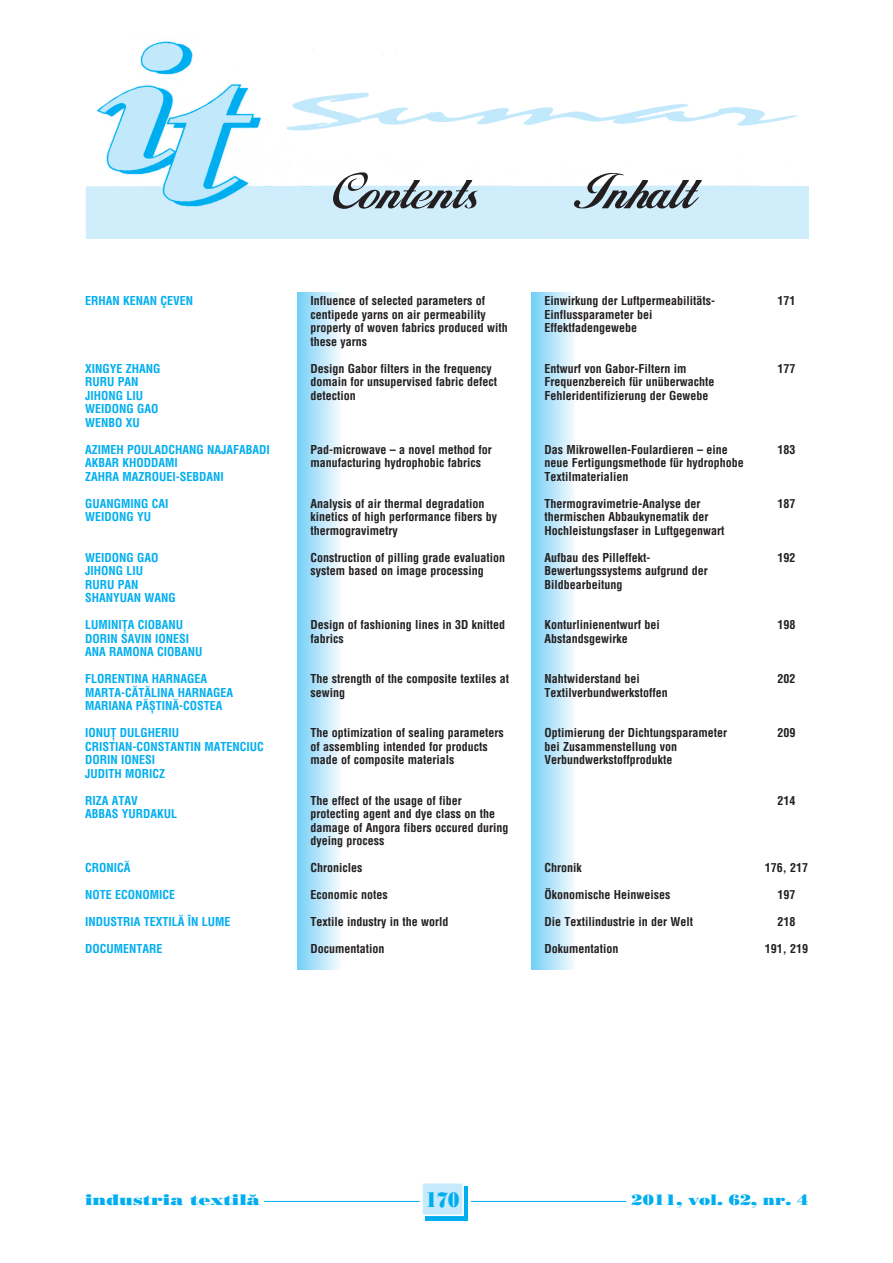
<style>
.page{position:relative;width:893px;height:1263px;background:#fff}
.page>*{position:absolute;margin:0;border:0;box-sizing:border-box;transform-origin:0 0}
.t1{font:51px "Alison PC S";color:#231f20}
.t2{font:21px "Bodoni East Pos";color:#00aeef;scale:.8 1}
.t3{font:15px "Bodoni East Pos";color:#00aeef;scale:1.28 1}
.t4{font:15px "Bodoni East Pos";color:#00aeef;scale:1.12 1}
.t5{font:12px/13.5px "Helv Con Bol East";color:#231f20}
.t6{font:12px/13.5px "Helv Con Bol East";color:#00aeef}
</style>
<div class="page">
<div style="left:425px;top:1186px;width:43px;height:34px;background:linear-gradient(to right,#09b1f0,#06b0ef)"></div>
<div style="left:422px;top:1183px;width:41px;height:32px;background:#c6eafb"></div>
<div style="left:421px;top:1182px;width:43px;height:34px;border:2px solid #fff"></div>
<hr style="left:264px;top:1201px;width:155px;height:1px;background:#00aeef">
<hr style="left:471px;top:1201px;width:155px;height:1px;background:#00aeef">
<img style="left:86px;top:41px;width:722px;height:197px">
<div style="left:298px;top:292px;width:42px;height:678px;background:linear-gradient(to right,#76d0f6,#f2f9fe)"></div>
<div style="left:531px;top:292px;width:43px;height:678px;background:linear-gradient(to right,#73cff6,#f5fafe)"></div>
<p class="t6" style="left:85px;top:295px;width:109px">ERHAN KENAN «EVEN</p>
<p class="t6" style="left:85px;top:363px;width:77px">XINGYE ZHANG<br>RURU PAN<br>JIHONG LIU<br>WEIDONG GAO<br>WENBO XU</p>
<p class="t6" style="left:85px;top:444px;width:186px">AZIMEH POULADCHANG NAJAFABADI<br>AKBAR KHODDAMI<br>ZAHRA MAZROUEI-SEBDANI</p>
<p class="t6" style="left:85px;top:498px;width:85px">GUANGMING CAI<br>WEIDONG YU</p>
<p class="t6" style="left:85px;top:552px;width:92px">WEIDONG GAO<br>JIHONG LIU<br>RURU PAN<br>SHANYUAN WANG</p>
<p class="t6" style="left:85px;top:619px;width:119px">LUMINIfiA CIOBANU<br>DORIN SAVIN IONESI<br>ANA RAMONA CIOBANU</p>
<p class="t6" style="left:85px;top:673px;width:149px">FLORENTINA HARNAGEA<br>MARTA-C√T√LINA HARNAGEA<br>MARIANA P√™TIN√-COSTEA</p>
<p class="t6" style="left:85px;top:727px;width:180px">IONUfi DULGHERIU<br>CRISTIAN-CONSTANTIN MATENCIUC<br>DORIN IONESI<br>JUDITH MORICZ</p>
<p class="t6" style="left:85px;top:795px;width:93px">RIZA ATAV<br>ABBAS YURDAKUL</p>
<p class="t6" style="left:85px;top:862px;width:47px">CRONIC√</p>
<p class="t6" style="left:85px;top:889px;width:91px">NOTE ECONOMICE</p>
<p class="t6" style="left:85px;top:916px;width:147px">INDUSTRIA TEXTIL√ ŒN LUME</p>
<p class="t6" style="left:85px;top:943px;width:79px">DOCUMENTARE</p>
<h1 class="t1" style="left:332px;top:161px;width:145px">Contents</h1>
<h1 class="t1" style="left:573px;top:161px;width:121px">Inhalt</h1>
<p class="t5" style="left:310px;top:295px;width:199px">Influence of selected parameters of centipede yarns on air permeability property of woven fabrics produced with these yarns</p>
<p class="t5" style="left:310px;top:363px;width:188px">Design Gabor filters in the frequency domain for unsupervised fabric defect detection</p>
<p class="t5" style="left:310px;top:444px;width:183px">Pad-microwave â a novel method for manufacturing hydrophobic fabrics</p>
<p class="t5" style="left:310px;top:498px;width:188px">Analysis of air thermal degradation kinetics of high performance fibers by thermogravimetry</p>
<p class="t5" style="left:310px;top:552px;width:196px">Construction of pilling grade evaluation system based on image processing</p>
<p class="t5" style="left:310px;top:619px;width:196px">Design of fashioning lines in 3D knitted fabrics</p>
<p class="t5" style="left:310px;top:673px;width:200px">The strength of the composite textiles at sewing</p>
<p class="t5" style="left:310px;top:727px;width:195px">The optimization of sealing parameters of assembling intended for products made of composite materials</p>
<p class="t5" style="left:310px;top:795px;width:199px">The effect of the usage of fiber protecting agent and dye class on the damage of Angora fibers occured during dyeing process</p>
<p class="t5" style="left:310px;top:862px;width:53px">Chronicles</p>
<p class="t5" style="left:310px;top:889px;width:79px">Economic notes</p>
<p class="t5" style="left:310px;top:916px;width:139px">Textile industry in the world</p>
<p class="t5" style="left:310px;top:943px;width:75px">Documentation</p>
<p class="t5" style="left:544px;top:295px;width:172px">Einwirkung der Luftpermeabilit‰ts-<br>Einflussparameter bei<br>Effektfadengewebe</p>
<p class="t5" style="left:544px;top:363px;width:171px">Entwurf von Gabor-Filtern im<br>Frequenzbereich f¸r un¸berwachte<br>Fehleridentifizierung der Gewebe</p>
<p class="t5" style="left:544px;top:444px;width:201px">Das Mikrowellen-Foulardieren â eine neue Fertigungsmethode f¸r hydrophobe<br>Textilmaterialien</p>
<p class="t5" style="left:544px;top:498px;width:181px">Thermogravimetrie-Analyse der thermischen Abbaukynematik der<br>Hochleistungsfaser in Luftgegenwart</p>
<p class="t5" style="left:544px;top:552px;width:165px">Aufbau des Pilleffekt-<br>Bewertungssystems aufgrund der<br>Bildbearbeitung</p>
<p class="t5" style="left:544px;top:619px;width:117px">Konturlinienentwurf bei<br>Abstandsgewirke</p>
<p class="t5" style="left:544px;top:673px;width:125px">Nahtwiderstand bei<br>Textilverbundwerkstoffen</p>
<p class="t5" style="left:544px;top:727px;width:184px">Optimierung der Dichtungsparameter bei Zusammenstellung von<br>Verbundwerkstoffprodukte</p>
<p class="t5" style="left:777px;top:295px;width:19px">171</p>
<p class="t5" style="left:777px;top:363px;width:19px">177</p>
<p class="t5" style="left:777px;top:444px;width:19px">183</p>
<p class="t5" style="left:777px;top:498px;width:19px">187</p>
<p class="t5" style="left:777px;top:552px;width:19px">192</p>
<p class="t5" style="left:777px;top:619px;width:19px">198</p>
<p class="t5" style="left:777px;top:673px;width:19px">202</p>
<p class="t5" style="left:777px;top:727px;width:19px">209</p>
<p class="t5" style="left:777px;top:795px;width:19px">214</p>
<p class="t5" style="left:544px;top:862px;width:39px">Chronik</p>
<p class="t5" style="left:544px;top:889px;width:127px">÷konomische Heinweises</p>
<p class="t5" style="left:544px;top:916px;width:150px">Die Textilindustrie in der Welt</p>
<p class="t5" style="left:544px;top:943px;width:75px">Dokumentation</p>
<p class="t5" style="left:764px;top:862px;width:45px">176, 217</p>
<p class="t5" style="left:777px;top:889px;width:19px">197</p>
<p class="t5" style="left:777px;top:916px;width:19px">218</p>
<p class="t5" style="left:764px;top:943px;width:45px">191, 219</p>
<p class="t3" style="left:85px;top:1194px;width:138px">industria textil„</p>
<h2 class="t2" style="left:426px;top:1192px;width:44px">170</h2>
<p class="t4" style="left:631px;top:1194px;width:159px">2011, vol. 62, nr. 4</p>
</div>
